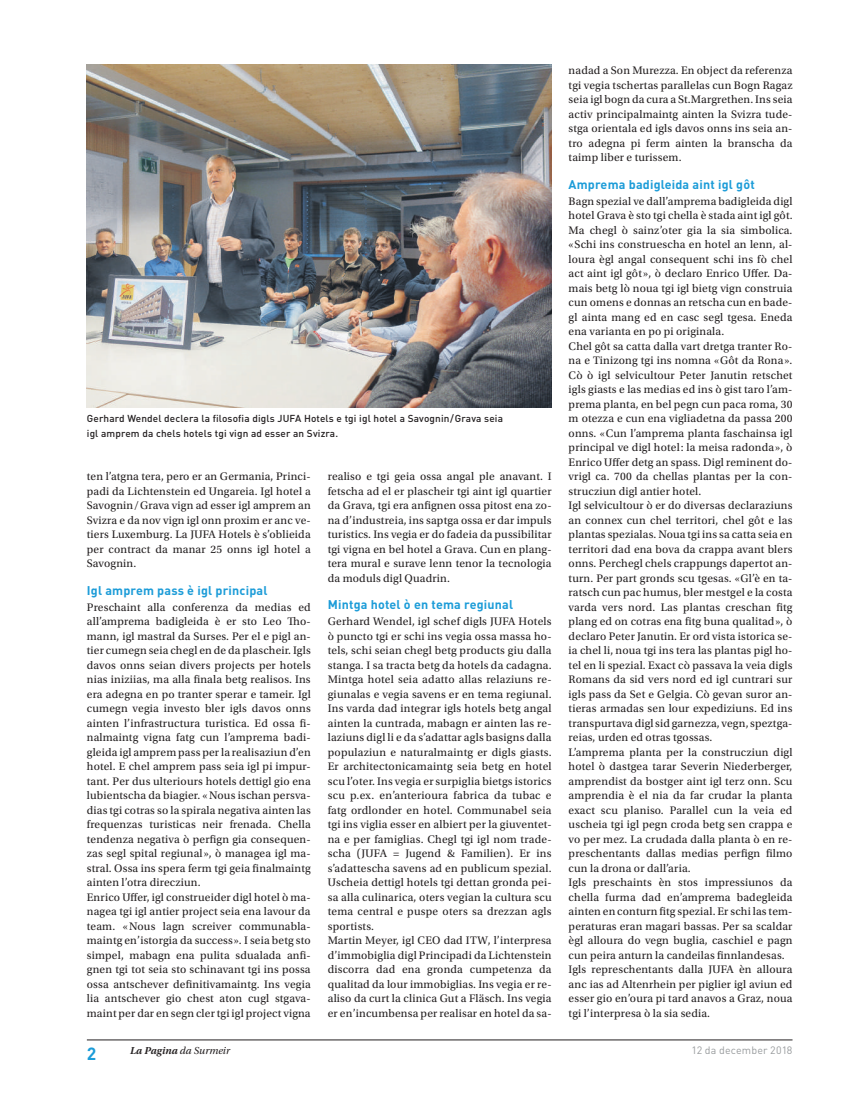
<style>
.page{position:relative;width:867px;height:1120px;background:#fff}
.page>*{position:absolute;margin:0;border:0;box-sizing:border-box;transform-origin:0 0}
.t1{font:600 17.5px "Pagina DIN";color:#1c9cd8}
.t2{font:600 12.5px "Pagina DIN";letter-spacing:.015em;color:#1c9cd8}
.t3{font:11.5px/14.5px "Utopia Std";letter-spacing:.015em;color:#231f20;text-align:justify}
.t4{font:italic 10.62px "Utopia Std";color:#231f20}
.t5{font:10.62px "Pagina DIN";letter-spacing:.01em;color:#989b9d}
.t6{font:500 10px/14.5px "Pagina DIN";letter-spacing:.015em;color:#231f20}
.s1{font-weight:600}
</style>
<div class="page">
<hr style="left:87px;top:1039px;width:705px;height:1px;background:#231f20">
<img style="left:87px;top:65px;width:464px;height:342px">
<p class="t6" style="left:87px;top:411px;width:417px">Gerhard Wendel declera la filosofia digls JUFA Hotels e tgi igl hotel a Savognin/Grava seia igl amprem da chels hotels tgi vign ad esser an Svizra.</p>
<p class="t3" style="left:87px;top:469px;width:225px">ten l’atgna tera, pero er an Germania, Princi&shy;padi da Lichtenstein ed Ungareia. Igl hotel a Savognin/Grava vign ad esser igl amprem an Svizra e da nov vign igl onn proxim er anc ve&shy;tiers Luxemburg. La JUFA Hotels è s’oblieida per contract da manar 25 onns igl hotel a Savognin.</p>
<p class="t2" style="left:87px;top:582px;width:182px">Igl amprem pass è igl principal</p>
<p class="t3" style="left:87px;top:600px;width:225px;text-align:left">Preschaint alla conferenza da medias ed all’amprema badigleida è er sto Leo Tho&shy;mann, igl mastral da Surses. Per el e pigl an&shy;tier cumegn seia chegl en de da plascheir. Igls davos onns seian divers projects per hotels nias iniziias, ma alla finala betg realisos. Ins era adegna en po tranter sperar e tameir. Igl cumegn vegia investo bler igls davos onns ainten l’infrastructura turistica. Ed ossa fi&shy;nalmaintg vigna fatg cun l’amprema badi&shy;gleida igl amprem pass per la realisaziun d’en hotel. E chel amprem pass seia igl pi impur&shy;tant. Per dus ulteriours hotels dettigl gio ena lubientscha da biagier. « Nous ischan persva&shy;dias tgi cotras so la spirala negativa ainten las frequenzas turisticas neir frenada. Chella tendenza negativa ò perfign gia consequen&shy;zas segl spital regiunal», ò managea igl ma&shy;stral. Ossa ins spera ferm tgi geia finalmaintg ainten l’otra direcziun.<br>Enrico Uffer, igl construeider digl hotel ò ma&shy;nagea tgi igl antier project seia ena lavour da team. « Nous lagn screiver communabla&shy;maintg en’istorgia da success». I seia betg sto simpel, mabagn ena pulita sdualada anfi&shy;gnen tgi tot seia sto schinavant tgi ins possa ossa antschever definitivamaintg. Ins vegia lia antschever gio chest aton cugl stgava&shy;maint per dar en segn cler tgi igl project vigna</p>
<p class="t3" style="left:328px;top:469px;width:225px">realiso e tgi geia ossa angal ple anavant. I fetscha ad el er plascheir tgi aint igl quartier da Grava, tgi era anfignen ossa pitost ena zo&shy;na d’industreia, ins saptga ossa er dar impuls turistics. Ins vegia er do fadeia da pussibilitar tgi vigna en bel hotel a Grava. Cun en plang&shy;tera mural e surave lenn tenor la tecnologia da moduls digl Quadrin.</p>
<p class="t2" style="left:328px;top:597px;width:187px">Mintga hotel ò en tema regiunal</p>
<p class="t3" style="left:328px;top:614px;width:225px;text-align:left">Gerhard Wendel, igl schef digls JUFA Hotels ò puncto tgi er schi ins vegia ossa massa ho&shy;tels, schi seian chegl betg products giu dalla stanga. I sa tracta betg da hotels da cadagna.<br>Mintga hotel seia adatto allas relaziuns re&shy;giunalas e vegia savens er en tema regiunal.<br>Ins varda dad integrar igls hotels betg angal ainten la cuntrada, mabagn er ainten las re&shy;laziuns digl li e da s’adattar agls basigns dalla populaziun e naturalmaintg er digls giasts.<br>Er architectonicamaintg seia betg en hotel scu l’oter. Ins vegia er surpiglia bietgs istorics scu p.ex. en’anterioura fabrica da tubac e fatg ordlonder en hotel. Communabel seia tgi ins viglia esser en albiert per la giuventet&shy;na e per famiglias. Chegl tgi igl nom trade&shy;scha (JUFA = Jugend &amp; Familien). Er ins s’adattescha savens ad en publicum spezial.<br>Uscheia dettigl hotels tgi dettan gronda pei&shy;sa alla culinarica, oters vegian la cultura scu tema central e puspe oters sa drezzan agls sportists.<br>Martin Meyer, igl CEO dad ITW, l’interpresa d’immobiglia digl Principadi da Lichtenstein discorra dad ena gronda cumpetenza da qualitad da lour immobiglias. Ins vegia er re&shy;aliso da curt la clinica Gut a Fläsch. Ins vegia er en’incumbensa per realisar en hotel da sa-</p>
<p class="t3" style="left:568px;top:63px;width:225px">nadad a Son Murezza. En object da referenza tgi vegia tschertas parallelas cun Bogn Ragaz seia igl bogn da cura a St.Margrethen. Ins seia activ principalmaintg ainten la Svizra tude&shy;stga orientala ed igls davos onns ins seia an&shy;tro adegna pi ferm ainten la branscha da taimp liber e turissem.</p>
<p class="t2" style="left:568px;top:176px;width:187px">Amprema badigleida aint igl gôt</p>
<p class="t3" style="left:568px;top:194px;width:225px;text-align:left">Bagn spezial ve dall’amprema badigleida digl hotel Grava è sto tgi chella è stada aint igl gôt.<br>Ma chegl ò sainz’oter gia la sia simbolica. «Schi ins construescha en hotel an lenn, al&shy;loura ègl angal consequent schi ins fò chel act aint igl gôt», ò declaro Enrico Uffer. Da&shy;mais betg lò noua tgi igl bietg vign construia cun omens e donnas an retscha cun en bade&shy;gl ainta mang ed en casc segl tgesa. Eneda ena varianta en po pi originala.<br>Chel gôt sa catta dalla vart dretga tranter Ro&shy;na e Tinizong tgi ins nomna «Gôt da Rona».<br>Cò ò igl selvicultour Peter Janutin retschet igls giasts e las medias ed ins ò gist taro l’am&shy;prema planta, en bel pegn cun paca roma, 30 m otezza e cun ena vigliadetna da passa 200 onns. «Cun l’amprema planta faschainsa igl principal ve digl hotel: la meisa radonda», ò Enrico Uffer detg an spass. Digl reminent do&shy;vrigl ca. 700 da chellas plantas per la con&shy;strucziun digl antier hotel.<br>Igl selvicultour ò er do diversas declaraziuns an connex cun chel territori, chel gôt e las plantas spezialas. Noua tgi ins sa catta seia en territori dad ena bova da crappa avant blers onns. Perchegl chels crappungs dapertot an&shy;turn. Per part gronds scu tgesas. «Gl’è en ta&shy;ratsch cun pac humus, bler mestgel e la costa varda vers nord. Las plantas creschan fitg plang ed on cotras ena fitg buna qualitad», ò declaro Peter Janutin. Er ord vista istorica se&shy;ia chel li, noua tgi ins tera las plantas pigl ho&shy;tel en li spezial. Exact cò passava la veia digls Romans da sid vers nord ed igl cuntrari sur igls pass da Set e Gelgia. Cò gevan suror an&shy;tieras armadas sen lour expediziuns. Ed ins transpurtava digl sid garnezza, vegn, speztga&shy;reias, urden ed otras tgossas.<br>L’amprema planta per la construcziun digl hotel ò dastgea tarar Severin Niederberger, amprendist da bostger aint igl terz onn. Scu amprendia è el nia da far crudar la planta exact scu planiso. Parallel cun la veia ed uscheia tgi igl pegn croda betg sen crappa e vo per mez. La crudada dalla planta ò en re&shy;preschentants dallas medias perfign filmo cun la drona or dall’aria.<br>Igls preschaints èn stos impressiunos da chella furma dad en’amprema badegleida ainten en conturn fitg spezial. Er schi las tem&shy;peraturas eran magari bassas. Per sa scaldar ègl alloura do vegn buglia, caschiel e pagn cun peira anturn la candeilas finnlandesas.<br>Igls represchentants dalla JUFA èn alloura anc ias ad Altenrhein per piglier igl aviun ed esser gio en’oura pi tard anavos a Graz, noua tgi l’interpresa ò la sia sedia.</p>
<h1 class="t1" style="left:87px;top:1042px;width:11px">2</h1>
<p class="t4" style="left:130px;top:1045px;width:101px"><span class="s1">La Pagina</span> da Surmeir</p>
<p class="t5" style="left:691px;top:1043px;width:102px">12 da december 2018</p>
</div>
